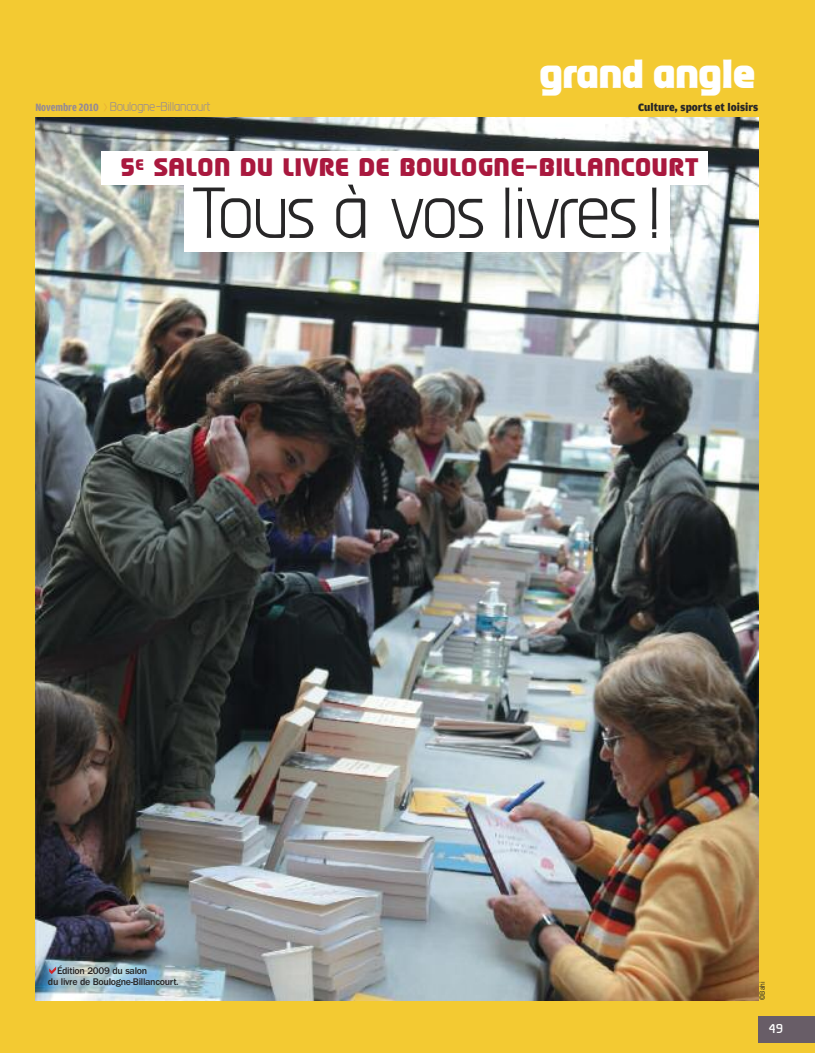
<style>
.page{position:relative;width:815px;height:1053px;background:#fff}
.page>*{position:absolute;margin:0;border:0;box-sizing:border-box;transform-origin:0 0}
.t1{font:300 63.75px "Prosper";letter-spacing:-.02em;color:#272627}
.t2{font:900 36px "Prosper";letter-spacing:-.025em;color:#fff}
.t3{font:900 22.5px "Prosper";letter-spacing:.02em;color:#a9183e}
.t4{font:300 11.25px "Prosper";letter-spacing:.015em;color:#958a95}
.t5{font:900 11.25px "Amplitude";color:#272627}
.t6{font:500 11.25px "Prosper";color:#fff}
.t7{font:500 10px/11.2px "Franklin Gothic";letter-spacing:-.03em;color:#272627}
.t8{font:7.5px "Franklin Gothic";color:#272627;scale:.9 1}
.s1{font-family:"Amplitude Cond";font-weight:700}
</style>
<div class="page">
<div style="left:0;top:110px;width:815px;height:942px;background:#f3ca32"></div>
<div style="left:758px;top:1016px;width:57px;height:26px;background:#685d67"></div>
<img style="left:35px;top:117px;width:723px;height:883px">
<div style="left:0;top:0;width:815px;height:116px;background:#f3ca32"></div>
<svg style="left:49px;top:966px;width:7px;height:8px"></svg>
<div style="left:101px;top:151px;width:607px;height:34px;background:#fff"></div>
<div style="left:184px;top:184px;width:486px;height:68px;background:#fff"></div>
<h2 class="t2" style="left:540px;top:60px;width:219px">grand angle</h2>
<p class="t4" style="left:35px;top:102px;width:177px"><span class="s1">Novembre 2010</span> Boulogne-Billancourt</p>
<p class="t5" style="left:638px;top:101px;width:122px">Culture, sports et loisirs</p>
<h3 class="t3" style="left:121px;top:158px;width:580px">5<sup>E</sup> SALON DU LIVRE DE BOULOGNE-BILLANCOURT</h3>
<h1 class="t1" style="left:193px;top:188px;width:468px">Tous à vos livres !</h1>
<p class="t7" style="left:48px;top:965px;width:132px;text-indent:9px">Édition 2009 du salon<br>du livre de Boulogne-Billancourt.</p>
<p class="t8" style="left:760px;top:999px;width:22px;rotate:-90deg">©Bahi</p>
<p class="t6" style="left:769px;top:1023px;width:16px">49</p>
</div>
